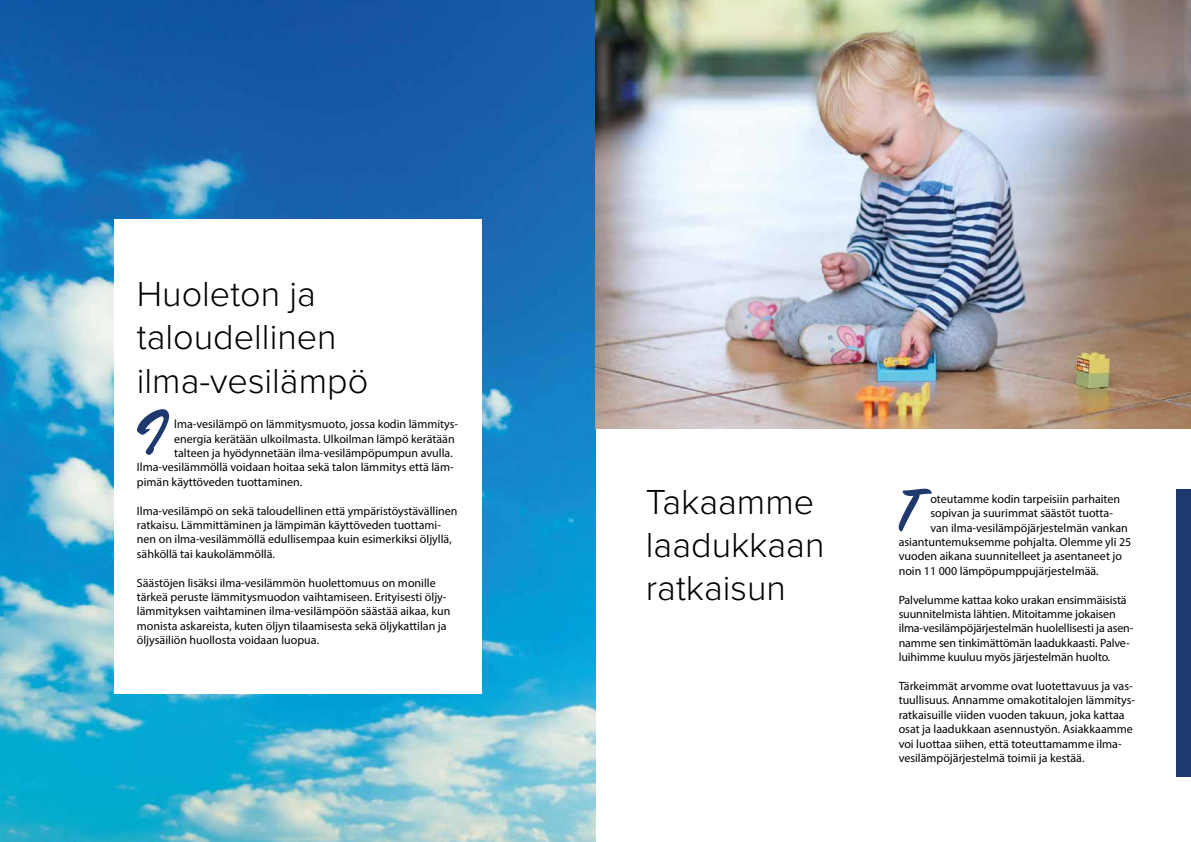
<style>
.page{position:relative;width:1191px;height:842px;background:#fff}
.page>*{position:absolute;margin:0;border:0;box-sizing:border-box;transform-origin:0 0}
.t1{font:600 67.9px "Sign Painter House Script";color:#1f396e}
.t2{font:63.1px "Brush Script Std";color:#1f396e}
.t3{font:300 36px/43.2px "Proxima Nova";color:#000}
.t4{font:12px/14.4px "Myriad Pro";color:#000}
</style>
<div class="page">
<img style="left:0;top:0;width:595px;height:842px">
<img style="left:595px;top:0;width:596px;height:428px">
<div style="left:114px;top:220px;width:367px;height:474px;background:#fff"></div>
<div style="left:1177px;top:489px;width:14px;height:288px;background:#1f396e"></div>
<h3 class="t3" style="left:137px;top:271px;width:233px">Huoleton ja taloudellinen ilma-vesilämpö</h3>
<h2 class="t2" style="left:134px;top:397px;width:33px">I</h2>
<p class="t4" style="left:174px;top:417px;width:286px">lma-vesilämpö on lämmitysmuoto, jossa kodin lämmitys-</p>
<p class="t4" style="left:174px;top:431px;width:282px">energia kerätään ulkoilmasta. Ulkoilman lämpö kerätään</p>
<p class="t4" style="left:174px;top:445px;width:280px">talteen ja hyödynnetään ilma-vesilämpöpumpun avulla.</p>
<p class="t4" style="left:137px;top:460px;width:318px">Ilma-vesilämmöllä voidaan hoitaa sekä talon lämmitys että läm-</p>
<p class="t4" style="left:137px;top:474px;width:167px">pimän käyttöveden tuottaminen.</p>
<p class="t4" style="left:137px;top:503px;width:322px">Ilma-vesilämpö on sekä taloudellinen että ympäristöystävällinen ratkaisu. Lämmittäminen ja lämpimän käyttöveden tuottami&shy;nen on ilma-vesilämmöllä edullisempaa kuin esimerkiksi öljyllä, sähköllä tai kaukolämmöllä.</p>
<p class="t4" style="left:137px;top:575px;width:315px">Säästöjen lisäksi ilma-vesilämmön huolettomuus on monille tärkeä peruste lämmitysmuodon vaihtamiseen. Erityisesti öljy&shy;lämmityksen vaihtaminen ilma-vesilämpöön säästää aikaa, kun monista askareista, kuten öljyn tilaamisesta sekä öljykattilan ja öljysäiliön huollosta voidaan luopua.</p>
<h3 class="t3" style="left:646px;top:478px;width:180px">Takaamme laadukkaan ratkaisun</h3>
<h1 class="t1" style="left:896px;top:469px;width:29px">T</h1>
<p class="t4" style="left:930px;top:491px;width:191px">oteutamme kodin tarpeisiin parhaiten</p>
<p class="t4" style="left:930px;top:506px;width:184px">sopivan ja suurimmat säästöt tuotta-</p>
<p class="t4" style="left:930px;top:520px;width:199px">van ilma-vesilämpöjärjestelmän vankan</p>
<p class="t4" style="left:898px;top:534px;width:234px">asiantuntemuksemme pohjalta. Olemme yli 25</p>
<p class="t4" style="left:898px;top:549px;width:225px">vuoden aikana suunnitelleet ja asentaneet jo</p>
<p class="t4" style="left:898px;top:563px;width:201px">noin 11 000 lämpöpumppujärjestelmää.</p>
<p class="t4" style="left:898px;top:592px;width:236px">Palvelumme kattaa koko urakan ensimmäisistä suunnitelmista lähtien. Mitoitamme jokaisen ilma-vesilämpöjärjestelmän huolellisesti ja asen&shy;namme sen tinkimättömän laadukkaasti. Palve&shy;luihimme kuuluu myös järjestelmän huolto.</p>
<p class="t4" style="left:898px;top:678px;width:238px">Tärkeimmät arvomme ovat luotettavuus ja vas&shy;tuullisuus. Annamme omakotitalojen lämmitys&shy;ratkaisuille viiden vuoden takuun, joka kattaa osat ja laadukkaan asennustyön. Asiakkaamme voi luottaa siihen, että toteuttamamme ilma&shy;vesilämpöjärjestelmä toimii ja kestää.</p>
</div>
